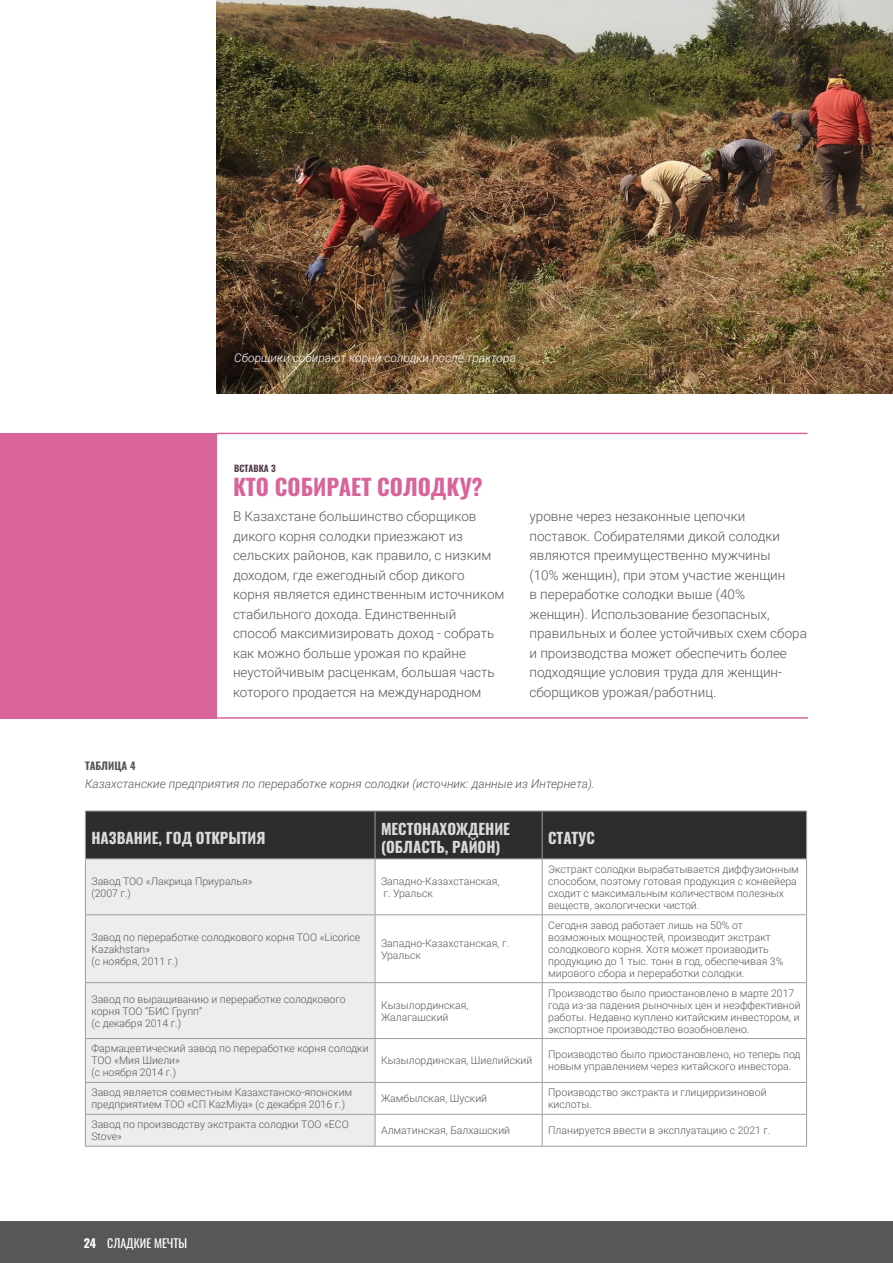
<style>
.page{position:relative;width:893px;height:1263px;background:#fff}
.page>*{position:absolute;margin:0;border:0;box-sizing:border-box;transform-origin:0 0}
.t1{font:700 22.5px "Oswald";color:#d86499}
.t2{font:700 15px "Oswald";color:#dadada}
.t3{font:300 13.5px/19.5px "Roboto";color:#575756}
.t4{font:italic 300 12px "Roboto";color:#575756}
.t5{font:italic 300 12px "Roboto";color:#fff}
.t6{font:12px "Oswald";color:#fff}
.t7{font:300 10.5px/12px "Roboto";color:#575756}
.t8{font:700 10.5px "Oswald";color:#575756}
.t9{font:700 9px "Oswald";color:#543d4b}
.s1{font-weight:700}
</style>
<div class="page">
<div style="left:0;top:1221px;width:893px;height:42px;background:#575756"></div>
<hr style="left:216px;top:717px;width:592px;height:2px;background:#d86499">
<hr style="left:216px;top:433px;width:591px;height:1px;background:#d86499">
<div style="left:0;top:433px;width:216px;height:286px;background:#d86499"></div>
<img style="left:216px;top:0;width:677px;height:393px">
<div style="left:86px;top:812px;width:720px;height:46px;background:#2e2d2c"></div>
<div style="left:86px;top:859px;width:289px;height:287px;background:#ededed"></div>
<hr style="left:85px;top:811px;width:290px;height:1px;background:#9d9d9d">
<hr style="left:85px;top:811px;width:1px;height:47px;background:#9d9d9d">
<hr style="left:375px;top:811px;width:167px;height:1px;background:#9d9d9d">
<hr style="left:375px;top:811px;width:1px;height:47px;background:#9d9d9d">
<hr style="left:542px;top:811px;width:265px;height:1px;background:#9d9d9d">
<hr style="left:542px;top:811px;width:1px;height:47px;background:#9d9d9d">
<hr style="left:806px;top:811px;width:1px;height:47px;background:#9d9d9d">
<hr style="left:85px;top:858px;width:290px;height:1px;background:#9d9d9d">
<hr style="left:85px;top:859px;width:1px;height:55px;background:#9d9d9d">
<hr style="left:375px;top:858px;width:167px;height:1px;background:#9d9d9d">
<hr style="left:375px;top:859px;width:1px;height:55px;background:#9d9d9d">
<hr style="left:542px;top:858px;width:265px;height:1px;background:#9d9d9d">
<hr style="left:542px;top:859px;width:1px;height:55px;background:#9d9d9d">
<hr style="left:806px;top:859px;width:1px;height:55px;background:#9d9d9d">
<hr style="left:85px;top:914px;width:290px;height:1px;background:#9d9d9d">
<hr style="left:85px;top:915px;width:1px;height:67px;background:#9d9d9d">
<hr style="left:375px;top:914px;width:167px;height:1px;background:#9d9d9d">
<hr style="left:375px;top:915px;width:1px;height:67px;background:#9d9d9d">
<hr style="left:542px;top:914px;width:265px;height:1px;background:#9d9d9d">
<hr style="left:542px;top:915px;width:1px;height:67px;background:#9d9d9d">
<hr style="left:806px;top:915px;width:1px;height:67px;background:#9d9d9d">
<hr style="left:85px;top:982px;width:290px;height:1px;background:#9d9d9d">
<hr style="left:85px;top:983px;width:1px;height:55px;background:#9d9d9d">
<hr style="left:375px;top:982px;width:167px;height:1px;background:#9d9d9d">
<hr style="left:375px;top:983px;width:1px;height:55px;background:#9d9d9d">
<hr style="left:542px;top:982px;width:265px;height:1px;background:#9d9d9d">
<hr style="left:542px;top:983px;width:1px;height:55px;background:#9d9d9d">
<hr style="left:806px;top:983px;width:1px;height:55px;background:#9d9d9d">
<hr style="left:85px;top:1038px;width:290px;height:1px;background:#9d9d9d">
<hr style="left:85px;top:1039px;width:1px;height:43px;background:#9d9d9d">
<hr style="left:375px;top:1038px;width:167px;height:1px;background:#9d9d9d">
<hr style="left:375px;top:1039px;width:1px;height:43px;background:#9d9d9d">
<hr style="left:542px;top:1038px;width:265px;height:1px;background:#9d9d9d">
<hr style="left:542px;top:1039px;width:1px;height:43px;background:#9d9d9d">
<hr style="left:806px;top:1039px;width:1px;height:43px;background:#9d9d9d">
<hr style="left:85px;top:1082px;width:290px;height:1px;background:#9d9d9d">
<hr style="left:85px;top:1083px;width:1px;height:31px;background:#9d9d9d">
<hr style="left:375px;top:1082px;width:167px;height:1px;background:#9d9d9d">
<hr style="left:375px;top:1083px;width:1px;height:31px;background:#9d9d9d">
<hr style="left:542px;top:1082px;width:265px;height:1px;background:#9d9d9d">
<hr style="left:542px;top:1083px;width:1px;height:31px;background:#9d9d9d">
<hr style="left:806px;top:1083px;width:1px;height:31px;background:#9d9d9d">
<hr style="left:85px;top:1114px;width:290px;height:1px;background:#9d9d9d">
<hr style="left:85px;top:1115px;width:1px;height:31px;background:#9d9d9d">
<hr style="left:375px;top:1114px;width:167px;height:1px;background:#9d9d9d">
<hr style="left:375px;top:1115px;width:1px;height:31px;background:#9d9d9d">
<hr style="left:542px;top:1114px;width:265px;height:1px;background:#9d9d9d">
<hr style="left:542px;top:1115px;width:1px;height:31px;background:#9d9d9d">
<hr style="left:806px;top:1115px;width:1px;height:31px;background:#9d9d9d">
<hr style="left:85px;top:1146px;width:290px;height:1px;background:#9d9d9d">
<hr style="left:375px;top:1146px;width:167px;height:1px;background:#9d9d9d">
<hr style="left:542px;top:1146px;width:265px;height:1px;background:#9d9d9d">
<p class="t5" style="left:234px;top:349px;width:283px">Сборщики собирают корни солодки после трактора</p>
<p class="t9" style="left:234px;top:464px;width:43px">ВСТАВКА 3</p>
<p class="t1" style="left:233px;top:475px;width:251px">КТО СОБИРАЕТ СОЛОДКУ?</p>
<p class="t3" style="left:233px;top:506px;width:273px">В Казахстане большинство сборщиков дикого корня солодки приезжают из сельских районов, как правило, с низким доходом, где ежегодный сбор дикого корня является единственным источником стабильного дохода. Единственный<br>способ максимизировать доход - собрать как можно больше урожая по крайне неустойчивым расценкам, большая часть которого продается на международном</p>
<p class="t3" style="left:529px;top:506px;width:279px">уровне через незаконные цепочки поставок. Собирателями дикой солодки являются преимущественно мужчины<br>(10% женщин), при этом участие женщин<br>в переработке солодки выше (40%<br>женщин). Использование безопасных, правильных и более устойчивых схем сбора и производства может обеспечить более подходящие условия труда для женщин&shy;сборщиков урожая/работниц.</p>
<p class="t8" style="left:85px;top:760px;width:52px">ТАБЛИЦА 4</p>
<p class="t4" style="left:85px;top:775px;width:511px">Казахстанские предприятия по переработке корня солодки (источник: данные из Интернета).</p>
<p class="t2" style="left:91px;top:830px;width:176px">НАЗВАНИЕ, ГОД ОТКРЫТИЯ</p>
<p class="t7" style="left:91px;top:875px;width:163px">Завод ТОО «Лакрица Приуралья»</p>
<p class="t7" style="left:91px;top:887px;width:41px">(2007 г.)</p>
<p class="t7" style="left:91px;top:930px;width:270px">Завод по переработке солодкового корня ТОО «Licorice<br>Kazakhstan»</p>
<p class="t7" style="left:91px;top:954px;width:88px">(с ноября, 2011 г.)</p>
<p class="t7" style="left:91px;top:992px;width:256px">Завод по выращиванию и переработке солодкового корня ТОО “БИС Групп”</p>
<p class="t7" style="left:91px;top:1016px;width:91px">(с декабря 2014 г.)</p>
<p class="t7" style="left:91px;top:1042px;width:279px">Фармацевтический завод по переработке корня солодки</p>
<p class="t7" style="left:91px;top:1054px;width:90px">ТОО «Мия Шиели»</p>
<p class="t7" style="left:91px;top:1066px;width:86px">(с ноября 2014 г.)</p>
<p class="t2" style="left:381px;top:821px;width:130px">МЕСТОНАХОЖДЕНИЕ</p>
<p class="t2" style="left:381px;top:839px;width:121px">(ОБЛАСТЬ, РАЙОН)</p>
<p class="t2" style="left:548px;top:830px;width:48px">СТАТУС</p>
<p class="t7" style="left:381px;top:875px;width:120px">Западно-Казахстанская,</p>
<p class="t7" style="left:384px;top:887px;width:51px">г. Уральск</p>
<p class="t7" style="left:381px;top:936px;width:129px">Западно-Казахстанская, г.<br>Уральск</p>
<p class="t7" style="left:381px;top:998px;width:89px">Кызылординская,<br>Жалагашский</p>
<p class="t7" style="left:548px;top:863px;width:252px">Экстракт солодки вырабатывается диффузионным способом, поэтому готовая продукция с конвейера сходит с максимальным количеством полезных веществ, экологически чистой.</p>
<p class="t7" style="left:548px;top:918px;width:237px">Сегодня завод работает лишь на 50% от возможных мощностей, производит экстракт солодкового корня. Хотя может производить продукцию до 1 тыс. тонн в год, обеспечивая 3% мирового сбора и переработки солодки.</p>
<p class="t7" style="left:548px;top:986px;width:254px">Производство было приостановлено в марте 2017 года из-за падения рыночных цен и неэффективной работы. Недавно куплено китайским инвестором, и экспортное производство возобновлено.</p>
<p class="t7" style="left:381px;top:1054px;width:153px">Кызылординская, Шиелийский</p>
<p class="t7" style="left:548px;top:1048px;width:254px">Производство было приостановлено, но теперь под новым управлением через китайского инвестора.</p>
<p class="t7" style="left:91px;top:1086px;width:262px">Завод является совместным Казахстанско-японским предприятием ТОО «СП KazMiya» (с декабря 2016 г.)</p>
<p class="t7" style="left:381px;top:1092px;width:108px">Жамбылская, Шуский</p>
<p class="t7" style="left:548px;top:1086px;width:220px">Производство экстракта и глицирризиновой кислоты.</p>
<p class="t7" style="left:91px;top:1118px;width:259px">Завод по производству экстракта солодки ТОО «ECO<br>Stove»</p>
<p class="t7" style="left:381px;top:1124px;width:131px">Алматинская, Балхашский</p>
<p class="t7" style="left:548px;top:1124px;width:224px">Планируется ввести в эксплуатацию с 2021 г.</p>
<p class="t6" style="left:84px;top:1233px;width:105px"><span class="s1">24</span> СЛАДКИЕ МЕЧТЫ</p>
</div>
